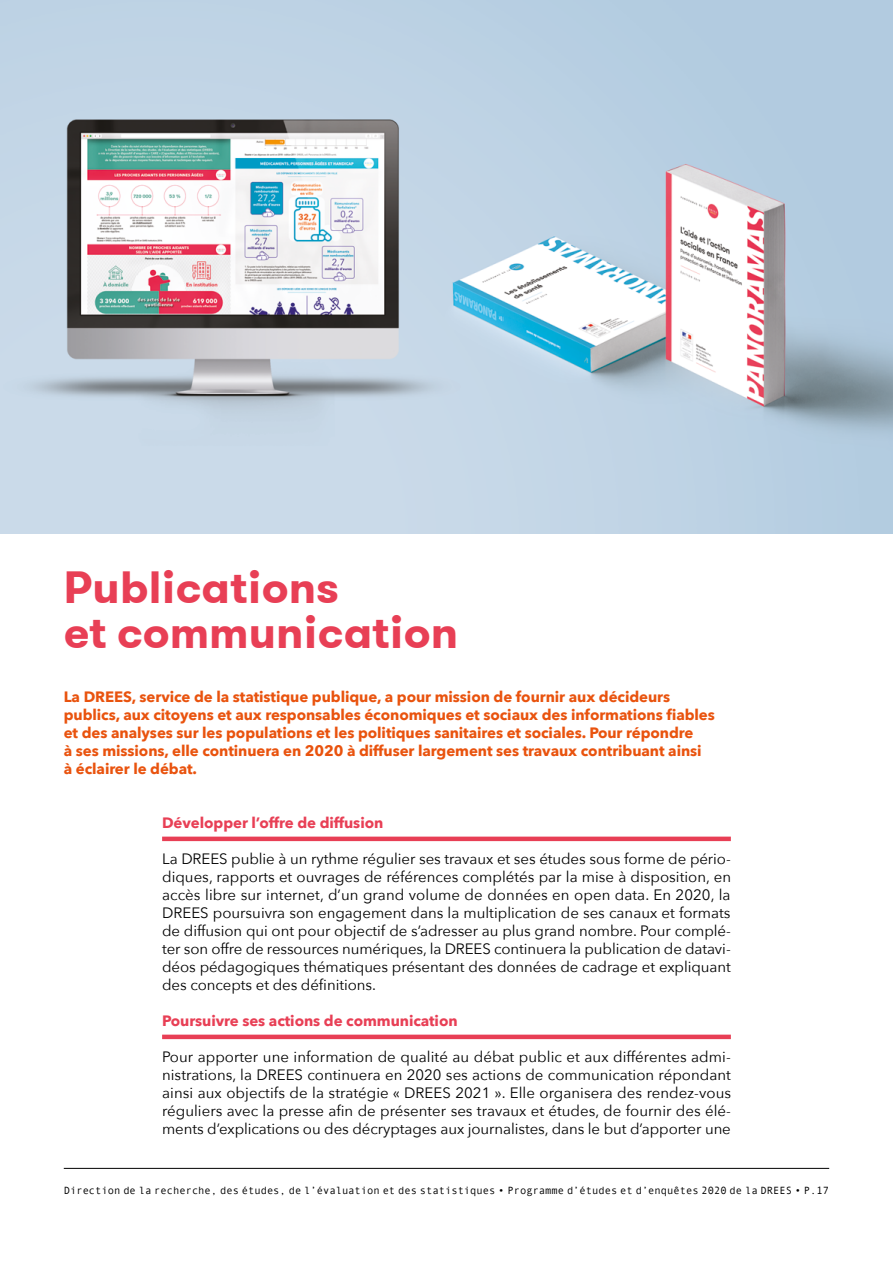
<style>
.page{position:relative;width:893px;height:1263px;background:#fff}
.page>*{position:absolute;margin:0;border:0;box-sizing:border-box;transform-origin:0 0}
.titre_partie{font:700 45px/45px "GT Walsheim";color:#e83f55}
.texte_courant{font:15px/18px "Avenir Next";letter-spacing:-.005em;color:#000;text-align:justify}
.texte_courant-2{font:700 15px/18px "Avenir Next";letter-spacing:-.005em;color:#e9530e}
.intertitre{font:700 15px "Avenir Next";letter-spacing:-.005em;color:#e83f55}
.t1{font:10.5px "Andale Mono";color:#000}
</style>
<div class="page">
<hr style="left:64px;top:1168px;width:765px;height:1px;background:#000">
<hr style="left:162px;top:837px;width:569px;height:4px;background:#e83f55">
<hr style="left:162px;top:1035px;width:569px;height:4px;background:#e83f55">
<img style="left:0;top:0;width:893px;height:534px">
<p class="titre_partie" style="left:64px;top:564px;width:396px">Publications<br>et communication</p>
<p class="texte_courant-2" style="left:64px;top:688px;width:653px">La DREES, service de la statistique publique, a pour mission de fournir aux décideurs publics, aux citoyens et aux responsables économiques et sociaux des informations fiables et des analyses sur les populations et les politiques sanitaires et sociales. Pour répondre<br>à ses missions, elle continuera en 2020 à diffuser largement ses travaux contribuant ainsi<br>à éclairer le débat.</p>
<p class="intertitre" style="left:162px;top:810px;width:223px">Développer l’offre de diffusion</p>
<p class="texte_courant" style="left:162px;top:849px;width:570px">La DREES publie à un rythme régulier ses travaux et ses études sous forme de pério&shy;diques, rapports et ouvrages de références complétés par la mise à disposition, en accès libre sur internet, d’un grand volume de données en open data. En 2020, la DREES poursuivra son engagement dans la multiplication de ses canaux et formats de diffusion qui ont pour objectif de s’adresser au plus grand nombre. Pour complé&shy;ter son offre de ressources numériques, la DREES continuera la publication de datavi&shy;déos pédagogiques thématiques présentant des données de cadrage et expliquant des concepts et des définitions.</p>
<p class="intertitre" style="left:162px;top:1008px;width:297px">Poursuivre ses actions de communication</p>
<p class="texte_courant" style="left:162px;top:1047px;width:570px">Pour apporter une information de qualité au débat public et aux différentes admi&shy;nistrations, la DREES continuera en 2020 ses actions de communication répondant ainsi aux objectifs de la stratégie « DREES 2021 ». Elle organisera des rendez-vous réguliers avec la presse afin de présenter ses travaux et études, de fournir des élé&shy;ments d’explications ou des décryptages aux journalistes, dans le but d’apporter une</p>
<p class="t1" style="left:64px;top:1183px;width:767px">Direction de la recherche, des études, de l’évaluation et des statistiques • Programme d’études et d’enquêtes 2020 de la DREES • P.17</p>
</div>
